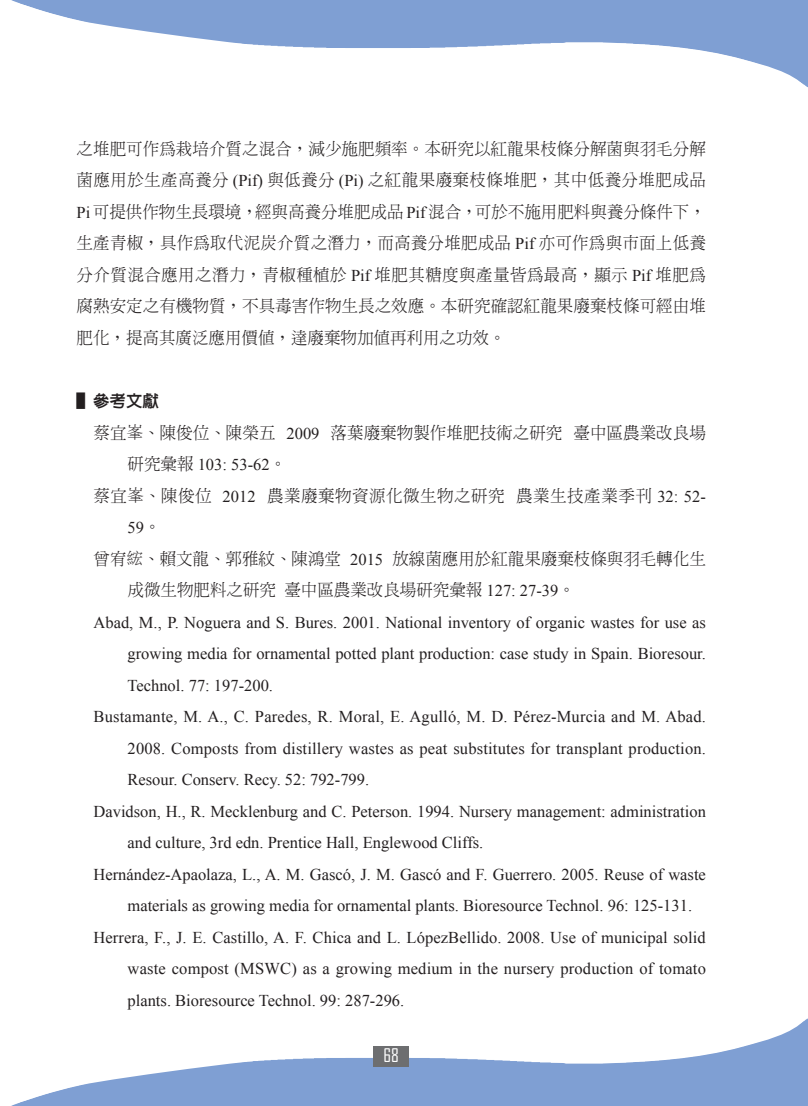
<style>
.page{position:relative;width:808px;height:1106px;background:#fff}
.page>*{position:absolute;margin:0;border:0;box-sizing:border-box;transform-origin:0 0}
.t1{font:18px "Agency FB";color:#fff}
.t2{font:16.5px "Times New Roman";color:#231f20}
.t3{font:16.5px/31.5px "AR Ming B5 Light E Ten B5 H";letter-spacing:.005em;color:#231f20;text-align:justify}
.t4{font:16.5px "AR Ming B5 Light E Ten B5 H";letter-spacing:.03em;color:#231f20}
.t5{font:16.5px "Lin Gothic Extra";color:#231f20}
.s1{font-family:"Times New Roman"}
.s2{font-family:"P Ming Li U"}
.s3{font-family:"AR Ming B5 Light E Ten B5 H"}
</style>
<div class="page">
<img style="left:11px;top:1018px;width:797px;height:88px">
<div style="left:374px;top:1046px;width:35px;height:21px;background:#6d6e70"></div>
<img style="left:11px;top:0;width:797px;height:88px">
<p class="t3" style="left:77px;top:135px;width:631px">之堆肥可作為栽培介質之混合，減少施肥頻率。本研究以紅龍果枝條分解菌與羽毛分解菌應用於生產高養分 <span class="s1">(Pif)</span> 與低養分 <span class="s1">(Pi)</span> 之紅龍果廢棄枝條堆肥，其中低養分堆肥成品<span class="s1">Pi</span> 可提供作物生長環境，經與高養分堆肥成品 <span class="s1">Pif</span>混合，可於不施用肥料與養分條件下，生產青椒，具作為取代泥炭介質之潛力，而高養分堆肥成品 <span class="s1">Pif</span> 亦可作為與市面上低養分介質混合應用之潛力，青椒種植於 <span class="s1">Pif</span> 堆肥其糖度與產量皆為最高，顯示 <span class="s1">Pif</span> 堆肥為腐熟安定之有機物質，不具毒害作物生長之效應。本研究確認紅龍果廢棄枝條可經由堆肥化，提高其廣泛應用價值，達廢棄物加值再利用之功效。</p>
<p class="t5" style="left:77px;top:392px;width:84px">▌參考文獻</p>
<p class="t3" style="left:94px;top:419px;width:614px">蔡宜<span class="s2">峯</span>、陳俊位、陳榮五 <span class="s1">2009</span> 落葉廢棄物製作堆肥技術之研究 臺中區農業改良場</p>
<p class="t2" style="left:128px;top:455px;width:160px"><span class="s3">研究彙報</span> 103: 53-62<span class="s3">。</span></p>
<p class="t4" style="left:94px;top:489px;width:614px">蔡宜<span class="s2">峯</span>、陳俊位 <span class="s1">2012</span> 農業廢棄物資源化微生物之研究 農業生技產業季刊 <span class="s1">32: 52-</span></p>
<p class="t2" style="left:128px;top:518px;width:34px">59<span class="s3">。</span></p>
<p class="t3" style="left:128px;top:545px;width:580px;text-indent:-34px">曾宥<span class="s2">綋</span>、賴文龍、郭雅紋、陳鴻堂 <span class="s1">2015</span> 放線菌應用於紅龍果廢棄枝條與羽毛轉化生成微生物肥料之研究 臺中區農業改良場研究彙報 <span class="s1">127: 27-39</span>。</p>
<p class="t2" style="left:94px;top:613px;width:614px">Abad, M., P. Noguera and S. Bures. 2001. National inventory of organic wastes for use as</p>
<p class="t2" style="left:128px;top:644px;width:580px">growing media for ornamental potted plant production: case study in Spain. Bioresour.</p>
<p class="t2" style="left:128px;top:676px;width:147px">Technol. 77: 197-200.</p>
<p class="t2" style="left:94px;top:707px;width:614px">Bustamante, M. A., C. Paredes, R. Moral, E. Agulló, M. D. Pérez-Murcia and M. Abad.</p>
<p class="t2" style="left:128px;top:739px;width:580px">2008. Composts from distillery wastes as peat substitutes for transplant production.</p>
<p class="t2" style="left:128px;top:770px;width:243px">Resour. Conserv. Recy. 52: 792-799.</p>
<p class="t2" style="left:94px;top:802px;width:614px">Davidson, H., R. Mecklenburg and C. Peterson. 1994. Nursery management: administration</p>
<p class="t2" style="left:128px;top:833px;width:357px">and culture, 3rd edn. Prentice Hall, Englewood Cliffs.</p>
<p class="t2" style="left:94px;top:865px;width:614px">Hernández-Apaolaza, L., A. M. Gascó, J. M. Gascó and F. Guerrero. 2005. Reuse of waste</p>
<p class="t2" style="left:128px;top:896px;width:566px">materials as growing media for ornamental plants. Bioresource Technol. 96: 125-131.</p>
<p class="t2" style="left:94px;top:928px;width:614px">Herrera, F., J. E. Castillo, A. F. Chica and L. LópezBellido. 2008. Use of municipal solid</p>
<p class="t2" style="left:128px;top:959px;width:580px">waste compost (MSWC) as a growing medium in the nursery production of tomato</p>
<p class="t2" style="left:128px;top:991px;width:278px">plants. Bioresource Technol. 99: 287-296.</p>
<p class="t1" style="left:383px;top:1044px;width:17px">68</p>
</div>
